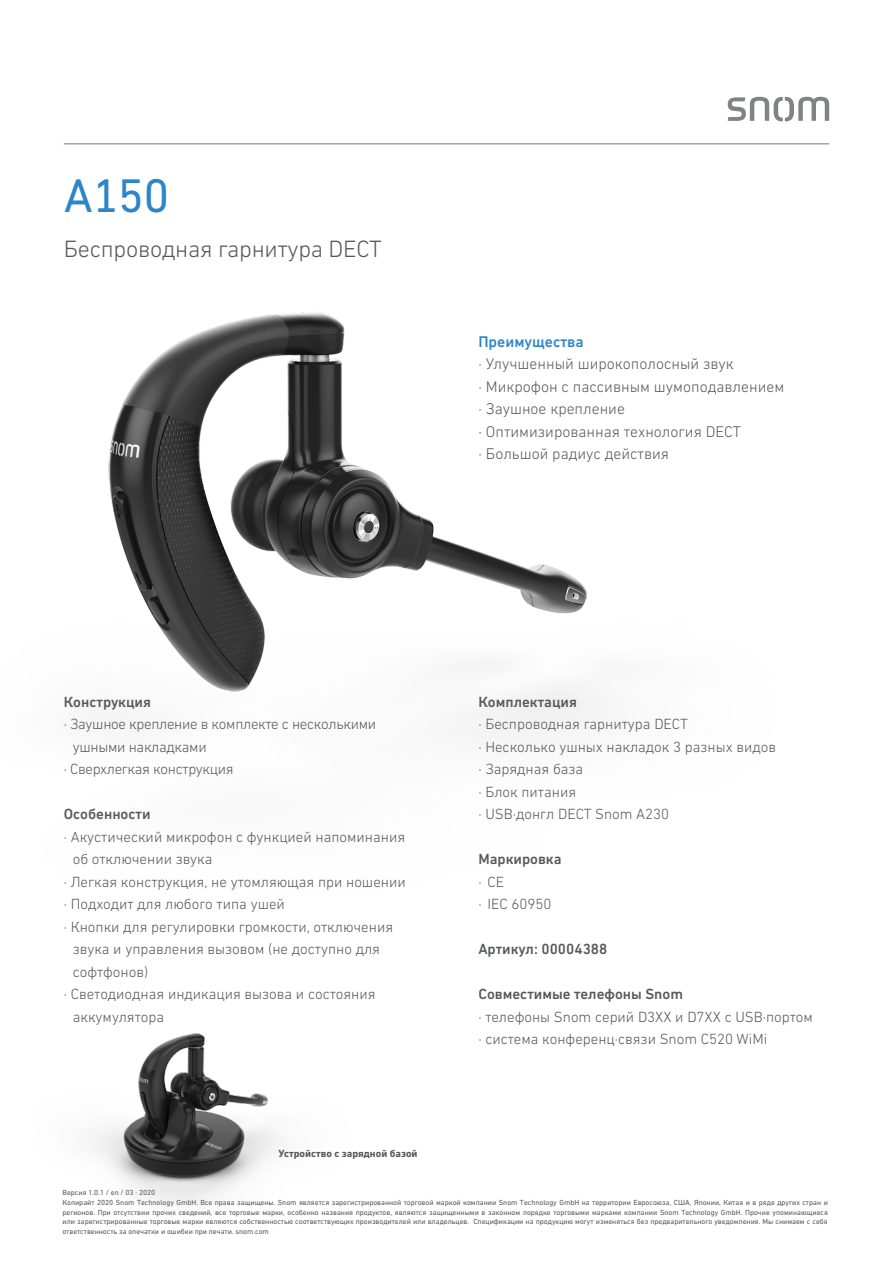
<style>
.page{position:relative;width:893px;height:1263px;background:#fff}
.page>*{position:absolute;margin:0;border:0;box-sizing:border-box;transform-origin:0 0}
.t1{font:48px "DIN Next CYR";color:#2d86c7}
.t2{font:300 24px "DIN Next CYR";letter-spacing:-.01em;color:#57585a}
.Textkörper{font:300 15.75px "DIN Next CYR";color:#57585a}
.Textkörper-2{font:500 15.75px "DIN Next CYR";color:#2d86c7}
.Featureliste_Rücksei{font:300 15px/22.5px "DIN Next CYR";color:#57585a}
.Featureliste_Rücksei-2{font:500 15px "DIN Next CYR";color:#57585a}
.Featureliste_Rücksei-3{font:300 15px/22.5px "DIN Next CYR";letter-spacing:-.02em;color:#57585a}
.Textkörper-3{font:700 10.5px "DIN Next CYR";color:#57585a}
.Copyright_Adresse{font:7.5px/9.8px "DIN Next CYR";color:#57585a;text-align:justify}
</style>
<div class="page">
<img style="left:90px;top:1033px;width:191px;height:171px">
<img style="left:108px;top:312px;width:497px;height:427px">
<hr style="left:64px;top:143px;width:765px;height:1px;background:#808285">
<svg style="left:728px;top:97px;width:101px;height:25px"></svg>
<p class="t1" style="left:64px;top:167px;width:107px">A150</p>
<p class="t2" style="left:64px;top:235px;width:319px">Беспроводная гарнитура DECT</p>
<p class="Textkörper-2" style="left:478px;top:332px;width:107px">Преимущества</p>
<p class="Textkörper" style="left:478px;top:355px;width:257px">· Улучшенный широкополосный звук</p>
<p class="Textkörper" style="left:478px;top:377px;width:307px">· Микрофон с пассивным шумоподавлением</p>
<p class="Textkörper" style="left:478px;top:400px;width:148px">· Заушное крепление</p>
<p class="Textkörper" style="left:478px;top:422px;width:264px">· Оптимизированная технология DECT</p>
<p class="Textkörper" style="left:478px;top:445px;width:192px">· Большой радиус действия</p>
<p class="Featureliste_Rücksei-2" style="left:64px;top:693px;width:89px">Конструкция</p>
<p class="Featureliste_Rücksei-3" style="left:73px;top:712px;width:305px;text-indent:-9px">· Заушное крепление в комплекте с несколькими ушными накладками</p>
<p class="Featureliste_Rücksei-3" style="left:64px;top:757px;width:171px">· Сверхлегкая конструкция</p>
<p class="Featureliste_Rücksei-2" style="left:64px;top:805px;width:88px">Особенности</p>
<p class="Featureliste_Rücksei" style="left:73px;top:825px;width:334px;text-indent:-9px">· Акустический микрофон с функцией напоминания об отключении звука</p>
<p class="Featureliste_Rücksei" style="left:64px;top:870px;width:343px">· Легкая конструкция, не утомляющая при ношении</p>
<p class="Featureliste_Rücksei" style="left:64px;top:892px;width:223px">· Подходит для любого типа ушей</p>
<p class="Featureliste_Rücksei" style="left:73px;top:915px;width:322px;text-indent:-9px">· Кнопки для регулировки громкости, отключения звука и управления вызовом (не доступно для софтфонов)</p>
<p class="Featureliste_Rücksei" style="left:73px;top:982px;width:304px;text-indent:-9px">· Светодиодная индикация вызова и состояния аккумулятора</p>
<p class="Textkörper-3" style="left:279px;top:1147px;width:141px">Устройство с зарядной базой</p>
<p class="Featureliste_Rücksei-2" style="left:478px;top:693px;width:100px">Комплектация</p>
<p class="Featureliste_Rücksei" style="left:478px;top:712px;width:211px">· Беспроводная гарнитура DECT</p>
<p class="Featureliste_Rücksei" style="left:478px;top:735px;width:299px">· Несколько ушных накладок 3 разных видов</p>
<p class="Featureliste_Rücksei" style="left:478px;top:757px;width:106px">· Зарядная база</p>
<p class="Featureliste_Rücksei" style="left:478px;top:780px;width:99px">· Блок питания</p>
<p class="Featureliste_Rücksei" style="left:478px;top:802px;width:192px">· USB·донгл DECT Snom A230</p>
<p class="Featureliste_Rücksei-2" style="left:478px;top:850px;width:85px">Маркировка</p>
<p class="Featureliste_Rücksei" style="left:478px;top:870px;width:27px">· CE</p>
<p class="Featureliste_Rücksei" style="left:478px;top:892px;width:74px">· IEC 60950</p>
<p class="Featureliste_Rücksei-2" style="left:478px;top:940px;width:130px">Артикул: 00004388</p>
<p class="Featureliste_Rücksei-2" style="left:478px;top:985px;width:206px">Совместимые телефоны Snom</p>
<p class="Featureliste_Rücksei" style="left:478px;top:1005px;width:336px">· телефоны Snom серий D3XX и D7XX с USB·портом</p>
<p class="Featureliste_Rücksei" style="left:478px;top:1027px;width:290px">· система конференц·связи Snom C520 WiMi</p>
<p class="Copyright_Adresse" style="left:63px;top:1187px;width:94px">Версия 1.0.1 / en / 03 · 2020</p>
<p class="Copyright_Adresse" style="left:63px;top:1197px;width:767px">Копирайт 2020 Snom Technology GmbH. Все права защищены. Snom является зарегистрированной торговой маркой компании Snom Technology GmbH на территории Евросоюза, США, Японии, Китая и в ряде других стран и регионов. При отсутствии прочих сведений, все торговые марки, особенно названия продуктов, являются защищенными в законном порядке торговыми марками компании Snom Technology GmbH. Прочие упоминающиеся или зарегистрированные торговые марки являются собственностью соответствующих производителей или владельцев. Спецификации на продукцию могут изменяться без предварительного уведомления. Мы снимаем с себя ответственность за опечатки и ошибки при печати. snom.com</p>
</div>
